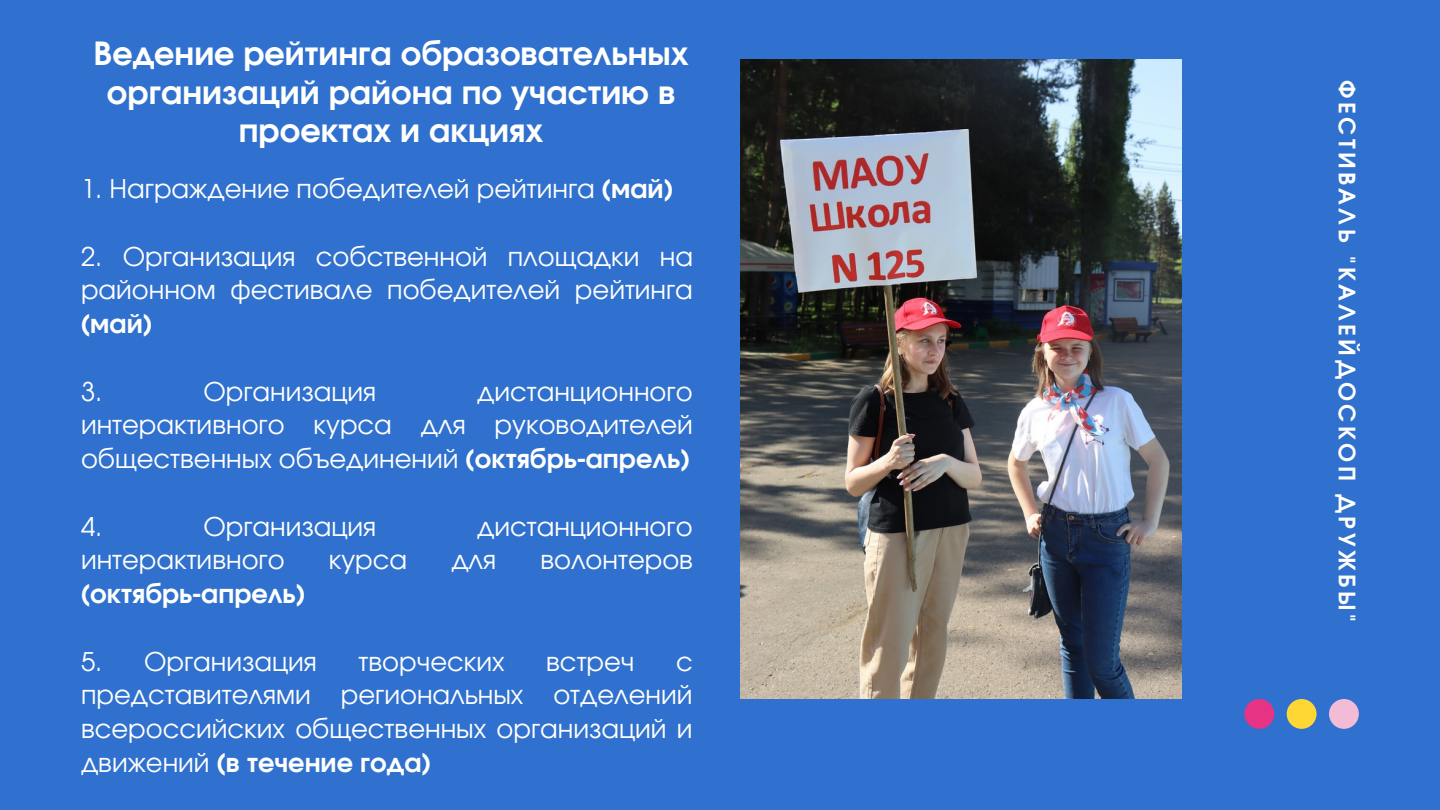
<style>
.page{position:relative;width:1440px;height:810px;background:#3071cf}
.page>*{position:absolute;margin:0;border:0;box-sizing:border-box;transform-origin:0 0}
.t1{font:700 32px/38.2px "Evolventa";color:#fffffc;text-align:center}
.t2{font:25.8px/33.8px "Evolventa";color:#fffffc;text-align:justify}
.t3{font:700 25.8px "Evolventa";color:#fffffc}
.t4{font:700 22.7px "Evolventa";letter-spacing:.15em;color:#fffffc}
.s1{font-weight:700}
</style>
<div class="page">
<div style="left:1244px;top:699px;width:30px;height:30px;background:#e63384;border-radius:50%"></div>
<div style="left:1287px;top:699px;width:30px;height:30px;background:#ffd734;border-radius:50%"></div>
<div style="left:1329px;top:699px;width:30px;height:30px;background:#f2bcd6;border-radius:50%"></div>
<img style="left:740px;top:60px;width:441px;height:639px">
<p class="t1" style="left:94px;top:37px;width:597px">Ведение рейтинга образовательных организаций района по участию в проектах и акциях</p>
<p class="t2" style="left:81px;top:173px;width:593px">1. Награждение победителей рейтинга <span class="s1">(май)</span></p>
<p class="t2" style="left:81px;top:241px;width:614px">2. Организация собственной площадки на районном фестивале победителей рейтинга <span class="s1">(май)</span></p>
<p class="t2" style="left:81px;top:376px;width:23px">3.</p>
<p class="t2" style="left:203px;top:376px;width:174px">Организация</p>
<p class="t2" style="left:81px;top:376px;width:613px;text-indent:396px">дистанционного интерактивного курса для руководителей общественных объединений <span class="s1">(октябрь-апрель)</span></p>
<p class="t2" style="left:81px;top:511px;width:23px">4.</p>
<p class="t2" style="left:203px;top:511px;width:174px">Организация</p>
<p class="t2" style="left:477px;top:511px;width:217px">дистанционного</p>
<p class="t2" style="left:81px;top:545px;width:205px">интерактивного</p>
<p class="t2" style="left:329px;top:545px;width:80px">курса</p>
<p class="t2" style="left:451px;top:545px;width:46px">для</p>
<p class="t2" style="left:540px;top:545px;width:154px">волонтеров</p>
<p class="t3" style="left:81px;top:583px;width:226px">(октябрь-апрель)</p>
<p class="t2" style="left:81px;top:646px;width:237px">5. Организация</p>
<p class="t2" style="left:359px;top:646px;width:147px">творческих</p>
<p class="t2" style="left:546px;top:646px;width:90px">встреч</p>
<p class="t2" style="left:81px;top:646px;width:613px;text-indent:595px">с представителями региональных отделений всероссийских общественных организаций и движений <span class="s1">(в течение года)</span></p>
<p class="t4" style="left:1357px;top:80px;width:543px;rotate:90deg">ФЕСТИВАЛЬ "КАЛЕЙДОСКОП ДРУЖБЫ"</p>
</div>
